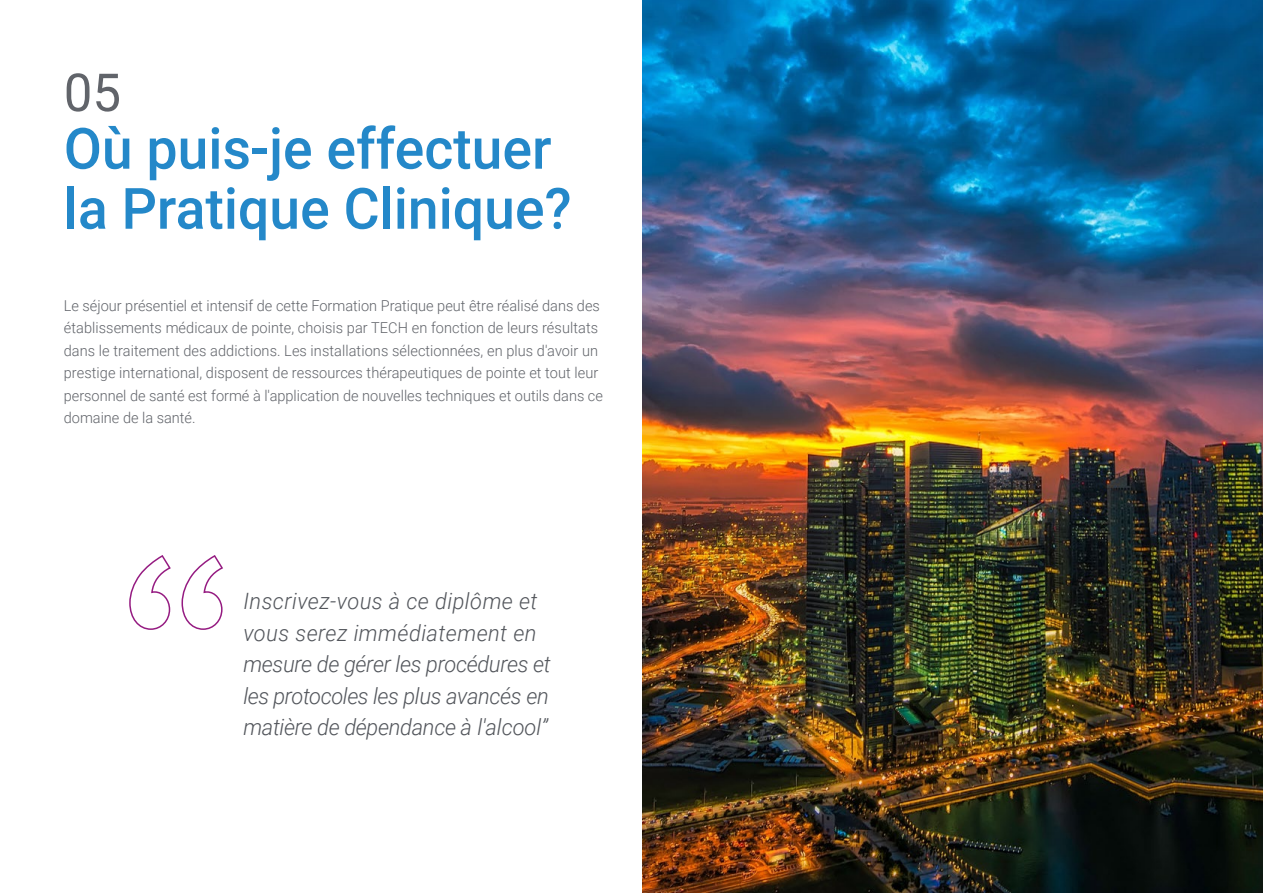
<style>
.page{position:relative;width:1263px;height:893px;background:#fff}
.page>*{position:absolute;margin:0;border:0;box-sizing:border-box;transform-origin:0 0}
.t1{font:500 57px/60px "Roboto";color:#2488c9}
.t2{font:52.5px "Roboto";color:#61646a}
.t3{font:italic 300 22.5px/31.5px "Roboto";letter-spacing:-.015em;color:#52555b}
.t4{font:300 15px/22.5px "Roboto";letter-spacing:.005em;color:#61646a}
</style>
<div class="page">
<svg style="left:129px;top:555px;width:94px;height:75px"></svg>
<img style="left:642px;top:0;width:621px;height:893px">
<h2 class="t2" style="left:64px;top:56px;width:59px">05</h2>
<h1 class="t1" style="left:64px;top:116px;width:509px">Où puis-je effectuer la Pratique Clinique?</h1>
<p class="t4" style="left:64px;top:293px;width:541px">Le séjour présentiel et intensif de cette Formation Pratique peut être réalisé dans des établissements médicaux de pointe, choisis par TECH en fonction de leurs résultats dans le traitement des addictions. Les installations sélectionnées, en plus d'avoir un prestige international, disposent de ressources thérapeutiques de pointe et tout leur personnel de santé est formé à l'application de nouvelles techniques et outils dans ce domaine de la santé.</p>
<h3 class="t3" style="left:243px;top:585px;width:309px">Inscrivez-vous à ce diplôme et vous serez immédiatement en mesure de gérer les procédures et les protocoles les plus avancés en matière de dépendance à l'alcool”</h3>
</div>
